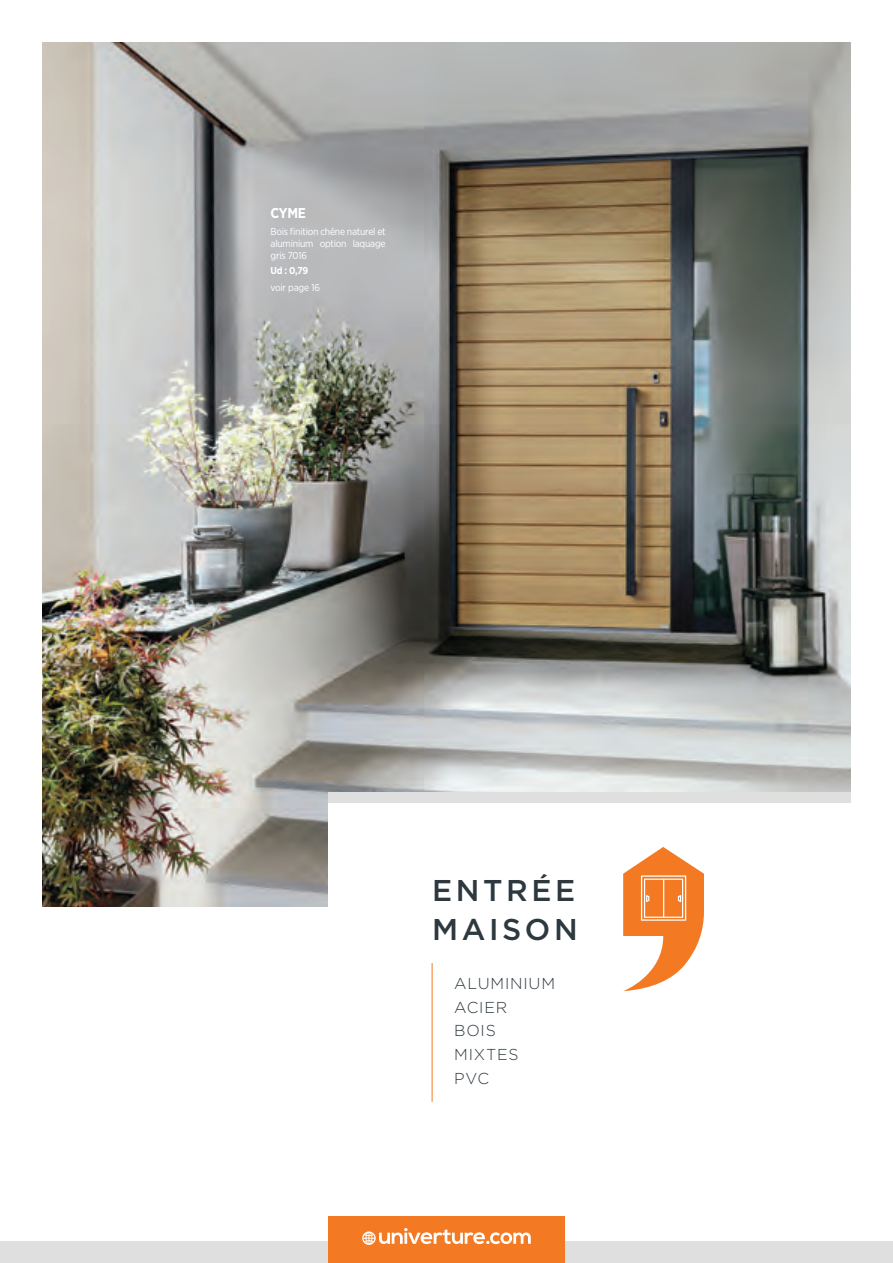
<style>
.page{position:relative;width:893px;height:1263px;background:#fff}
.page>*{position:absolute;margin:0;border:0;box-sizing:border-box;transform-origin:0 0}
.t1{font:500 30px/39.5px "Gotham";letter-spacing:.12em;color:#2d393f}
.t2{font:300 15.75px/23.7px "Gotham";letter-spacing:.05em;color:#2d393f}
.t3{font:700 14.25px "Gotham Narrow";color:#fff}
.t4{font:10.05px/12px "Gotham Narrow";letter-spacing:-.02em;color:#fff;text-align:justify}
.t5{font:700 10.05px "Gotham Narrow";color:#fff}
</style>
<div class="page">
<img style="left:43px;top:43px;width:807px;height:863px">
<div style="left:328px;top:803px;width:541px;height:299px;background:#fff"></div>
<div style="left:0;top:1241px;width:893px;height:22px;background:#dfdfe0"></div>
<div style="left:328px;top:792px;width:522px;height:11px;background:#dfdfe0"></div>
<hr style="left:432px;top:963px;width:1px;height:139px;background:#f37a23">
<div style="left:328px;top:1216px;width:237px;height:47px;background:#f37a23"></div>
<svg style="left:362px;top:1228px;width:169px;height:17px"></svg>
<svg style="left:623px;top:847px;width:81px;height:144px"></svg>
<h3 class="t3" style="left:271px;top:203px;width:37px">CYME</h3>
<p class="t4" style="left:271px;top:225px;width:117px">Bois finition chêne naturel et aluminium option laquage gris 7016</p>
<p class="t5" style="left:271px;top:264px;width:39px">Ud : 0,79</p>
<p class="t4" style="left:271px;top:282px;width:51px">voir page 16</p>
<h1 class="t1" style="left:432px;top:870px;width:147px">ENTRÉE<br>MAISON</h1>
<h2 class="t2" style="left:454px;top:971px;width:102px">ALUMINIUM<br>ACIER<br>BOIS<br>MIXTES<br>PVC</h2>
</div>
